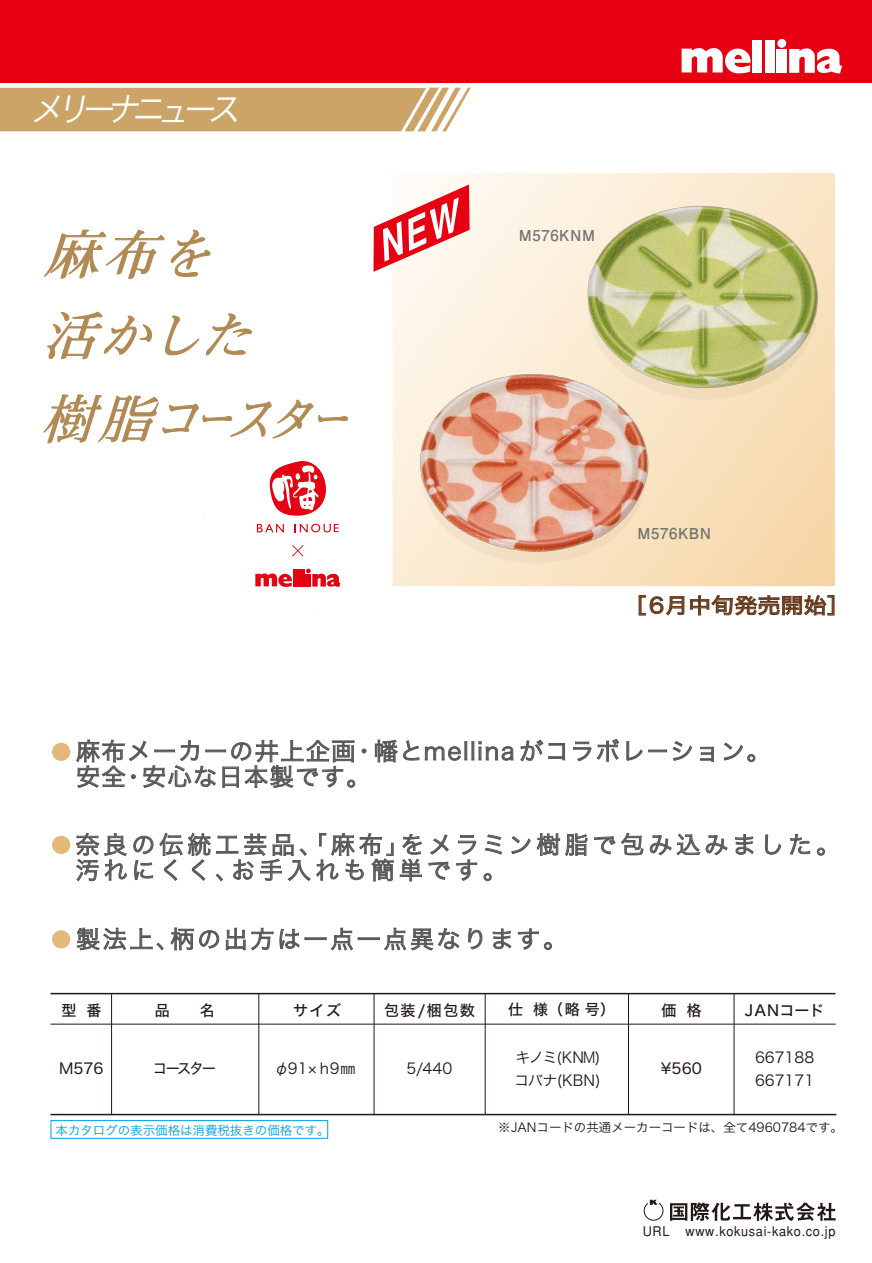
<style>
.page{position:relative;width:872px;height:1263px;background:#fff}
.page>*{position:absolute;margin:0;border:0;box-sizing:border-box;transform-origin:0 0}
.t1{font:italic 700 52.35px/83.2px "Futo Min A101";color:#b18953}
.t2{font:italic 34.35px "Hira Kaku Pro W3";color:#fff;scale:.94 1}
.t3{font:24px/25.5px "Hira Kaku Pro N W3";letter-spacing:.165em;color:#595757}
.t4{font:24px/25.5px "Hira Kaku Pro N W3";letter-spacing:.065em;color:#595757}
.t5{font:24px "Hira Kaku Pro N W3";letter-spacing:.11em;color:#595757}
.t6{font:21px "Hira Kaku Std W4";color:#673a1c;scale:1.1 1}
.t7{font:15px "Hira Kaku Std W5";letter-spacing:.09em;color:#221815}
.t8{font:15px/23.4px "Hira Kaku Std W3";color:#221815}
.t9{font:15px/23.4px "Hira Kaku Std W3";letter-spacing:-.05em;color:#221815}
.t10{font:700 15px "Futo Go B101 Pro";letter-spacing:.04em;color:#727171}
.t11{font:15px "Hira Kaku Std W4";color:#221815}
.t12{font:15px "Hira Kaku Std W4";color:#221815;scale:.95 1}
.t13{font:500 13.35px "Gothic BBB";letter-spacing:.055em;color:#221815;scale:.95 1}
.t14{font:12.45px "Hira Kaku Pro W3";color:#221815}
.t15{font:12.45px "Hira Kaku Pro W3";color:#00a0e9}
</style>
<div class="page">
<div style="left:0;top:0;width:872px;height:83px;background:#e60012"></div>
<div style="left:0;top:88px;width:364px;height:43px;background:#cca467"></div>
<div style="left:777px;top:39px;width:9px;height:9px;background:#fff;border-radius:50%"></div>
<div style="left:752px;top:40px;width:10px;height:33px;background:#fff"></div>
<div style="left:765px;top:40px;width:9px;height:33px;background:#fff"></div>
<div style="left:777px;top:49px;width:10px;height:24px;background:#fff"></div>
<svg style="left:681px;top:48px;width:69px;height:13px"></svg>
<svg style="left:789px;top:48px;width:51px;height:13px"></svg>
<svg style="left:670px;top:1202px;width:165px;height:19px"></svg>
<svg style="left:643px;top:1200px;width:21px;height:21px"></svg>
<img style="left:203px;top:510px;width:632px;height:106px">
<img style="left:364px;top:61px;width:478px;height:449px">
<hr style="left:51px;top:1114px;width:785px;height:1px;background:#221815">
<hr style="left:51px;top:993px;width:784px;height:1px;background:#221815">
<hr style="left:258px;top:994px;width:1px;height:121px;background:#221815">
<hr style="left:374px;top:994px;width:1px;height:121px;background:#221815">
<hr style="left:485px;top:994px;width:1px;height:121px;background:#221815">
<hr style="left:111px;top:994px;width:1px;height:121px;background:#221815">
<hr style="left:628px;top:994px;width:1px;height:120px;background:#221815">
<hr style="left:734px;top:994px;width:1px;height:120px;background:#221815">
<hr style="left:51px;top:1024px;width:784px;height:1px;background:#221815">
<div style="left:51px;top:1120px;width:277px;height:18px;border:1px solid #00a0e9"></div>
<svg style="left:362px;top:749px;width:4px;height:4px"></svg>
<svg style="left:374px;top:739px;width:45px;height:23px"></svg>
<svg style="left:425px;top:741px;width:88px;height:20px"></svg>
<svg style="left:520px;top:739px;width:45px;height:22px"></svg>
<svg style="left:573px;top:739px;width:46px;height:23px"></svg>
<svg style="left:626px;top:741px;width:66px;height:20px"></svg>
<svg style="left:700px;top:746px;width:14px;height:16px"></svg>
<svg style="left:723px;top:742px;width:32px;height:20px"></svg>
<svg style="left:76px;top:739px;width:279px;height:49px"></svg>
<div style="left:52px;top:743px;width:18px;height:18px;background:#e2b978;border-radius:50%"></div>
<svg style="left:133px;top:836px;width:20px;height:18px"></svg>
<svg style="left:430px;top:834px;width:19px;height:21px"></svg>
<svg style="left:485px;top:834px;width:17px;height:21px"></svg>
<svg style="left:511px;top:833px;width:77px;height:23px"></svg>
<svg style="left:594px;top:836px;width:21px;height:18px"></svg>
<svg style="left:621px;top:832px;width:22px;height:23px"></svg>
<svg style="left:650px;top:833px;width:77px;height:22px"></svg>
<svg style="left:735px;top:834px;width:19px;height:21px"></svg>
<svg style="left:765px;top:834px;width:16px;height:21px"></svg>
<svg style="left:789px;top:834px;width:21px;height:21px"></svg>
<svg style="left:816px;top:847px;width:9px;height:9px"></svg>
<svg style="left:75px;top:833px;width:52px;height:48px"></svg>
<svg style="left:134px;top:860px;width:19px;height:20px"></svg>
<svg style="left:159px;top:833px;width:235px;height:48px"></svg>
<svg style="left:400px;top:833px;width:22px;height:48px"></svg>
<svg style="left:428px;top:861px;width:22px;height:19px"></svg>
<svg style="left:456px;top:835px;width:21px;height:46px"></svg>
<svg style="left:483px;top:873px;width:9px;height:8px"></svg>
<div style="left:52px;top:836px;width:18px;height:18px;background:#e2b978;border-radius:50%"></div>
<svg style="left:76px;top:928px;width:88px;height:22px"></svg>
<svg style="left:170px;top:927px;width:49px;height:23px"></svg>
<svg style="left:226px;top:927px;width:47px;height:23px"></svg>
<svg style="left:279px;top:928px;width:180px;height:23px"></svg>
<svg style="left:468px;top:928px;width:14px;height:22px"></svg>
<svg style="left:493px;top:928px;width:18px;height:21px"></svg>
<svg style="left:518px;top:928px;width:34px;height:22px"></svg>
<div style="left:52px;top:930px;width:18px;height:18px;background:#e2b978;border-radius:50%"></div>
<svg style="left:47px;top:311px;width:206px;height:48px"></svg>
<svg style="left:43px;top:394px;width:305px;height:49px"></svg>
<svg style="left:44px;top:229px;width:167px;height:50px"></svg>
<svg style="left:639px;top:595px;width:45px;height:20px"></svg>
<svg style="left:690px;top:595px;width:144px;height:20px"></svg>
<svg style="left:373px;top:185px;width:96px;height:87px"></svg>
<div style="left:293px;top:569px;width:5px;height:17px;background:#e60012"></div>
<div style="left:299px;top:569px;width:6px;height:17px;background:#e60012"></div>
<svg style="left:255px;top:573px;width:37px;height:14px"></svg>
<svg style="left:306px;top:569px;width:34px;height:19px"></svg>
<svg style="left:292px;top:545px;width:11px;height:11px"></svg>
<svg style="left:257px;top:524px;width:27px;height:8px"></svg>
<svg style="left:294px;top:524px;width:45px;height:8px"></svg>
<svg style="left:268px;top:461px;width:58px;height:55px"></svg>
<h2 class="t2" style="left:31px;top:79px;width:235px">メリーナニュース</h2>
<h1 class="t1" style="left:45px;top:214px;width:190px">麻布を</h1>
<h1 class="t1" style="left:40px;top:296px;width:331px">活かした<br>樹脂コースター</h1>
<p class="t10" style="left:519px;top:224px;width:78px">M576KNM</p>
<p class="t10" style="left:637px;top:521px;width:75px">M576KBN</p>
<p class="t6" style="left:623px;top:589px;width:207px">［6月中旬発売開始］</p>
<p class="t4" style="left:76px;top:737px;width:696px">麻布メーカーの井上企画・幡とmellina がコラボレーション。安全・安心な日本製です。</p>
<p class="t3" style="left:75px;top:830px;width:766px">奈良の伝統工芸品、「麻布」をメラミン樹脂で包み込みました。汚れにくく、お手入れも簡単です。</p>
<p class="t5" style="left:76px;top:918px;width:492px">製法上、柄の出方は一点一点異なります。</p>
<p class="t7" style="left:61px;top:999px;width:41px">型 番</p>
<p class="t7" style="left:155px;top:999px;width:61px">品 　 名</p>
<p class="t7" style="left:293px;top:999px;width:50px">サイズ</p>
<p class="t7" style="left:384px;top:999px;width:92px">包装/梱包数</p>
<p class="t7" style="left:508px;top:998px;width:108px">仕 様（略 号）</p>
<p class="t7" style="left:661px;top:999px;width:41px">価 格</p>
<p class="t7" style="left:745px;top:999px;width:81px">JANコード</p>
<p class="t9" style="left:514px;top:1045px;width:88px">キノミ(KNM)コバナ(KBN)</p>
<p class="t8" style="left:274px;top:1056px;width:83px">φ91×h9㎜</p>
<p class="t8" style="left:406px;top:1056px;width:47px">5/440</p>
<p class="t8" style="left:755px;top:1045px;width:61px">667188<br>667171</p>
<p class="t15" style="left:56px;top:1119px;width:275px">本カタログの表示価格は消費税抜きの価格です。</p>
<p class="t11" style="left:59px;top:1056px;width:46px">M576</p>
<p class="t12" style="left:153px;top:1056px;width:68px">コースター</p>
<p class="t11" style="left:661px;top:1057px;width:42px">¥560</p>
<p class="t14" style="left:498px;top:1116px;width:346px">※JANコードの共通メーカーコードは、全て4960784です。</p>
<p class="t13" style="left:643px;top:1223px;width:204px">URL www.kokusai-kako.co.jp</p>
</div>
